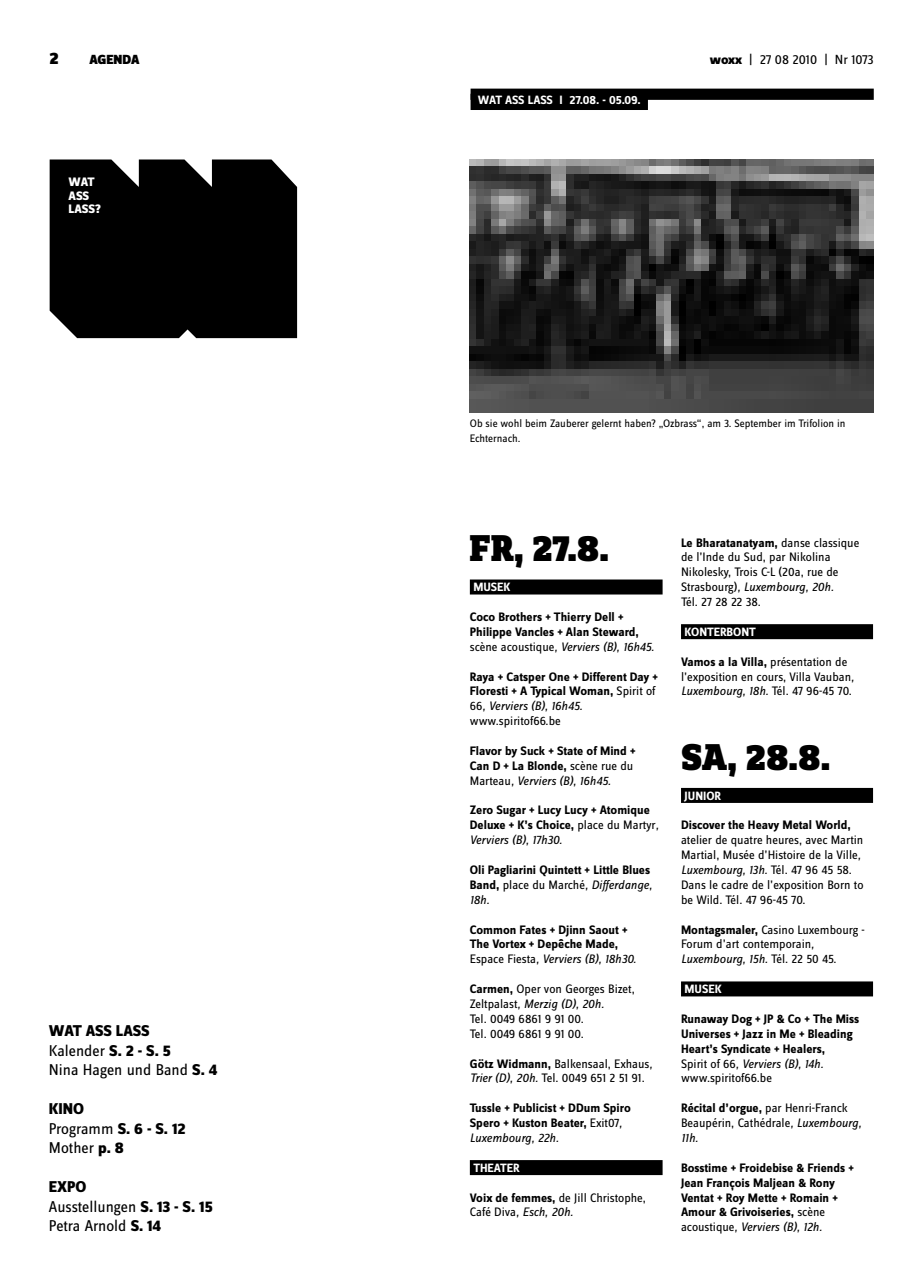
<style>
.page{position:relative;width:922px;height:1276px;background:#fff}
.page>*{position:absolute;margin:0;border:0;box-sizing:border-box;transform-origin:0 0}
.t1{font:900 38.75px "Zine Slab Dis";color:#000}
.t2{font:900 17.5px "Zine Sans Dis";color:#000}
.t3{font:16.25px/19.5px "Zine Sans Dis";color:#000}
.t4{font:800 16.25px/19.5px "Zine Sans Dis";color:#000}
.t5{font:13.75px "Zine Sans Dis";color:#000}
.t6{font:900 13.75px "Zine Sans Dis";color:#000}
.t7{font:700 12.75px/14.9px "Zine Sans Dis";color:#000}
.t8{font:12.75px/14.9px "Zine Sans Dis";color:#000}
.t9{font:800 12.75px/13.8px "Zine Sans Dis";letter-spacing:-.01em;color:#fff}
.t10{font:700 12.5px "Zine Sans Dis";color:#fff}
.t11{font:11.25px/14.9px "Zine Sans Dis";color:#000}
.s1{font-weight:800}
.s2{font-weight:400}
.s3{font-weight:400;font-style:italic}
.s4{font-weight:700}
.s5{font-style:italic}
</style>
<div class="page">
<div style="left:469px;top:579px;width:193px;height:15px;background:#000"></div>
<div style="left:469px;top:1160px;width:193px;height:15px;background:#000"></div>
<div style="left:680px;top:624px;width:192px;height:15px;background:#000"></div>
<div style="left:680px;top:788px;width:192px;height:15px;background:#000"></div>
<div style="left:680px;top:981px;width:192px;height:15px;background:#000"></div>
<div style="left:50px;top:159px;width:247px;height:179px;background:#000"></div>
<div style="left:470px;top:89px;width:403px;height:11px;background:#000"></div>
<div style="left:470px;top:94px;width:177px;height:16px;background:#000"></div>
<img style="left:469px;top:159px;width:403px;height:253px">
<h2 class="t2" style="left:50px;top:49px;width:11px">2</h2>
<p class="t6" style="left:89px;top:53px;width:52px">AGENDA</p>
<p class="t5" style="left:709px;top:53px;width:165px"><span class="s1">woxx</span> | 27 08 2010 | Nr 1073</p>
<p class="t9" style="left:69px;top:176px;width:34px">WAT<br>ASS<br>LASS?</p>
<p class="t3" style="left:49px;top:1022px;width:170px"><span class="s1">WAT ASS LASS<br></span>Kalender <span class="s1">S. 2 - S. 5<br></span>Nina Hagen und Band <span class="s1">S. 4</span></p>
<p class="t4" style="left:49px;top:1100px;width:138px">KINO<br><span class="s2">Programm</span> S. 6 - S. 12<br><span class="s2">Mother</span> p. 8</p>
<p class="t3" style="left:49px;top:1178px;width:165px"><span class="s1">EXPO<br></span>Ausstellungen <span class="s1">S. 13 - S. 15<br></span>Petra Arnold <span class="s1">S. 14</span></p>
<p class="t10" style="left:477px;top:93px;width:69px">WAT ASS LASSI</p>
<p class="t10" style="left:569px;top:93px;width:73px">27.08. - 05.09.</p>
<p class="t11" style="left:469px;top:417px;width:377px">Ob sie wohl beim Zauberer gelernt haben? „Ozbrass“, am 3. September im Trifolion in<br>Echternach.</p>
<h1 class="t1" style="left:469px;top:528px;width:141px">Fr, 27.8.</h1>
<p class="t10" style="left:473px;top:580px;width:39px">musek</p>
<p class="t7" style="left:469px;top:610px;width:186px">Coco Brothers + Thierry Dell +<br>Philippe Vancles + Alan Steward, <span class="s2">scène acoustique</span><span class="s3">, Verviers (B), 16h45.</span></p>
<p class="t7" style="left:469px;top:669px;width:190px">Raya + Catsper One + Different Day +<br>Floresti + A Typical Woman, <span class="s2">Spirit of<br>66</span><span class="s3">, Verviers (B), 16h45. </span><span class="s2">www.spiritof66.be</span></p>
<p class="t7" style="left:469px;top:744px;width:167px">Flavor by Suck + State of Mind +<br>Can D + La Blonde, <span class="s2">scène rue du<br>Marteau</span><span class="s3">, Verviers (B), 16h45.</span></p>
<p class="t7" style="left:469px;top:803px;width:190px">Zero Sugar + Lucy Lucy + Atomique<br>Deluxe + K’s Choice, <span class="s2">place du Martyr</span><span class="s3">,<br>Verviers (B), 17h30.</span></p>
<p class="t7" style="left:469px;top:863px;width:184px">Oli Pagliarini Quintett + Little Blues<br>Band, <span class="s2">place du Marché</span><span class="s3">, Differdange,<br>18h.</span></p>
<p class="t7" style="left:469px;top:922px;width:168px">Common Fates + Djinn Saout +<br>The Vortex + Depêche Made,<br><span class="s2">Espace Fiesta</span><span class="s3">, Verviers (B), 18h30.</span></p>
<p class="t8" style="left:469px;top:982px;width:166px"><span class="s4">Carmen,</span> Oper von Georges Bizet,<br>Zeltpalast<span class="s5">, Merzig (D), 20h.<br></span>Tel. 0049 6861 9 91 00.<br>Tel. 0049 6861 9 91 00.</p>
<p class="t8" style="left:469px;top:1056px;width:184px"><span class="s4">Götz Widmann,</span> Balkensaal, Exhaus<span class="s5">,<br>Trier (D), 20h.</span> Tel. 0049 651 2 51 91.</p>
<p class="t7" style="left:469px;top:1101px;width:162px">Tussle + Publicist + DDum Spiro<br>Spero + Kuston Beater, <span class="s2">Exit07</span><span class="s3">,<br>Luxembourg, 22h.</span></p>
<p class="t10" style="left:473px;top:1161px;width:46px">theater</p>
<p class="t8" style="left:469px;top:1190px;width:177px"><span class="s4">Voix de femmes,</span> de Jill Christophe,<br>Café Diva<span class="s5">, Esch, 20h.</span></p>
<p class="t8" style="left:680px;top:535px;width:180px"><span class="s4">Le Bharatanatyam,</span> danse classique de l’Inde du Sud, par Nikolina<br>Nikolesky, Trois C-L (20a, rue de<br>Strasbourg)<span class="s5">, Luxembourg, 20h.<br></span>Tél. 27 28 22 38.</p>
<p class="t10" style="left:684px;top:625px;width:70px">konterbo nt</p>
<p class="t8" style="left:680px;top:655px;width:175px"><span class="s4">Vamos a la Villa,</span> présentation de l’exposition en cours, Villa Vauban<span class="s5">,<br>Luxembourg, 18h.</span> Tél. 47 96-45 70.</p>
<h1 class="t1" style="left:680px;top:736px;width:151px">Sa, 28.8.</h1>
<p class="t10" style="left:684px;top:789px;width:31px">junior</p>
<p class="t7" style="left:680px;top:818px;width:171px">Discover the Heavy Metal World,</p>
<p class="t8" style="left:680px;top:833px;width:184px">atelier de quatre heures, avec Martin Martial, Musée d’Histoire de la Ville<span class="s5">, Luxembourg, 13h.</span> Tél. 47 96 45 58.<br>Dans le cadre de l’exposition Born to be Wild. Tél. 47 96-45 70.</p>
<p class="t8" style="left:680px;top:922px;width:185px"><span class="s4">Montagsmaler,</span> Casino Luxembourg -<br>Forum d’art contemporain<span class="s5">,<br>Luxembourg, 15h.</span> Tél. 22 50 45.</p>
<p class="t10" style="left:684px;top:982px;width:39px">musek</p>
<p class="t7" style="left:680px;top:1012px;width:180px">Runaway Dog + JP &amp; Co + The Miss<br>Universes + Jazz in Me + Bleading<br>Heart’s Syndicate + Healers,<br><span class="s2">Spirit of 66</span><span class="s3">, Verviers (B), 14h. </span><span class="s2">www.spiritof66.be</span></p>
<p class="t8" style="left:680px;top:1101px;width:182px"><span class="s4">Récital d’orgue,</span> par Henri-Franck<br>Beaupérin, Cathédrale<span class="s5">, Luxembourg,<br>11h.</span></p>
<p class="t7" style="left:680px;top:1161px;width:174px">Bosstime + Froidebise &amp; Friends +<br>Jean François Maljean &amp; Rony<br>Ventat + Roy Mette + Romain +<br>Amour &amp; Grivoiseries, <span class="s2">scène acoustique</span><span class="s3">, Verviers (B), 12h.</span></p>
</div>
